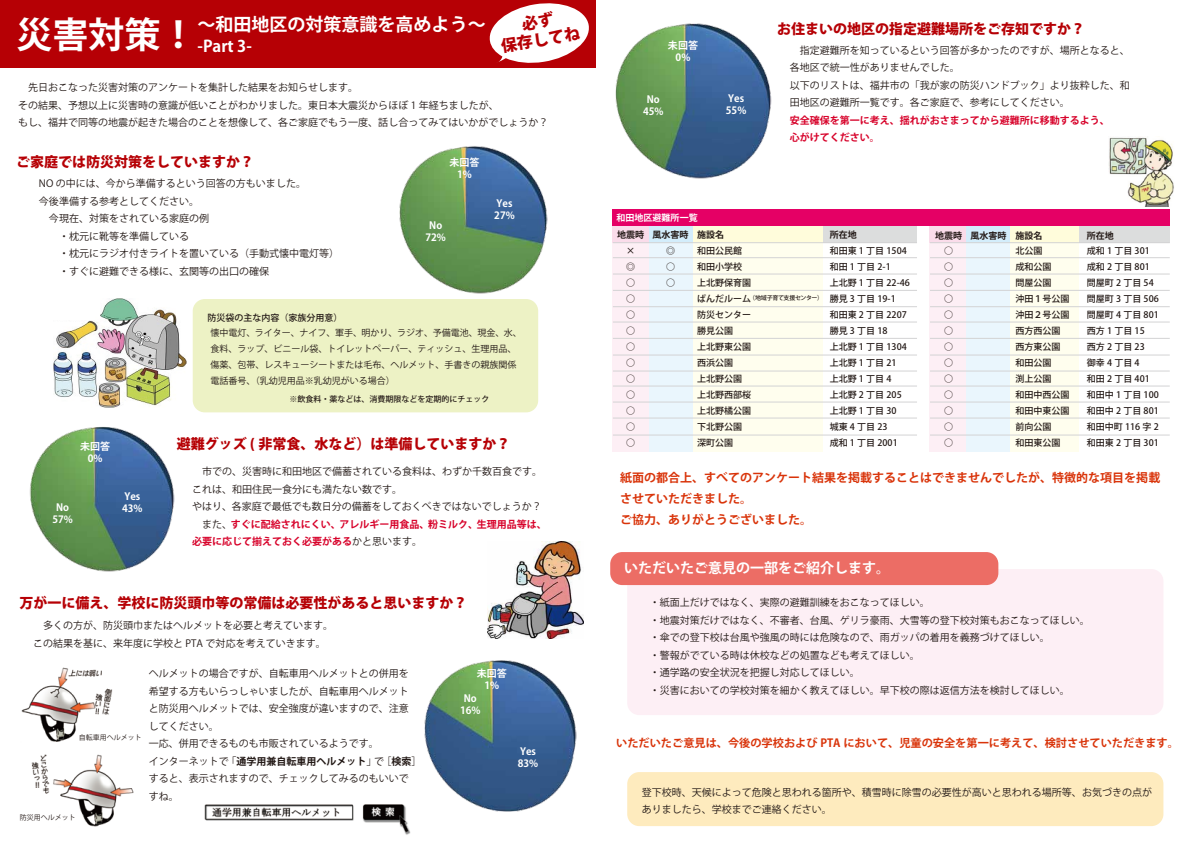
<style>
.page{position:relative;width:1191px;height:842px;background:#fff}
.page>*{position:absolute;margin:0;border:0;box-sizing:border-box;transform-origin:0 0}
.t1{font:700 36px "Koz Go Pro";color:#fff}
.t2{font:700 18px "Koz Go Pro";color:#fff}
.t3{font:700 16px "Koz Go Pro";color:#fff}
.t4{font:800 16px/18px "Koz Go Pro";color:#b60005;text-align:center}
.t5{font:800 14px "Koz Go Pro";color:#b60005}
.t6{font:700 14px "Koz Go Pro";color:#fff}
.t7{font:700 12px/21px "Koz Go Pro";color:#d9340a}
.t8{font:700 11.2px "Koz Go Pro";color:#d9340a}
.t9{font:10px/17.5px "Koz Go Pro";color:#221815}
.t10{font:700 10px/12px "Koz Go Pro";color:#fff;text-align:center}
.t11{font:500 9px/16px "Koz Go Pro";color:#221815}
.t12{font:9px/16px "Koz Go Pro";color:#221815}
.t13{font:700 9px "Koz Go Pro";color:#221815}
.t14{font:700 9px "Koz Go Pro";color:#fff}
.t15{font:500 8px "Koz Go Pro";color:#221815}
.t16{font:7px "Koz Go Pro";color:#221815}
.t17{font:500 6px "Koz Go Pro";letter-spacing:-.055em;color:#221815}
.s1{font-weight:700;color:#d70029}
.s2{font-weight:700}
.s3{font-size:9px}
</style>
<div class="page">
<img style="left:487px;top:541px;width:96px;height:97px">
<img style="left:54px;top:298px;width:133px;height:110px">
<img style="left:204px;top:804px;width:207px;height:31px">
<img style="left:21px;top:667px;width:92px;height:75px">
<img style="left:31px;top:754px;width:103px;height:73px">
<img style="left:1109px;top:137px;width:65px;height:69px">
<div style="left:0;top:0;width:596px;height:67px;background:#b60005"></div>
<svg style="left:489px;top:3px;width:100px;height:60px"></svg>
<div style="left:627px;top:569px;width:536px;height:146px;background:#fdeff5;border-radius:12px"></div>
<div style="left:610px;top:552px;width:388px;height:33px;background:#ec6d65;border-radius:12px"></div>
<img style="left:29px;top:427px;width:145px;height:144px">
<div style="left:193px;top:299px;width:345px;height:113px;background:#edf2c5;border-radius:12px"></div>
<div style="left:627px;top:772px;width:536px;height:54px;background:#feebbe;border-radius:12px"></div>
<img style="left:399px;top:146px;width:148px;height:148px">
<img style="left:615px;top:23px;width:156px;height:155px">
<img style="left:424px;top:660px;width:152px;height:152px">
<div style="left:612px;top:209px;width:557px;height:17px;background:#e50065"></div>
<div style="left:612px;top:242px;width:37px;height:209px;background:#fdeff5"></div>
<div style="left:649px;top:242px;width:44px;height:209px;background:#eaf6fd"></div>
<div style="left:693px;top:242px;width:130px;height:209px;background:#fffeee"></div>
<div style="left:929px;top:242px;width:37px;height:209px;background:#fdeff5"></div>
<div style="left:966px;top:242px;width:44px;height:209px;background:#eaf6fd"></div>
<div style="left:1010px;top:242px;width:69px;height:209px;background:#fffeee"></div>
<div style="left:612px;top:226px;width:37px;height:17px;background:#fadcea"></div>
<div style="left:649px;top:226px;width:44px;height:17px;background:#d3edfb"></div>
<div style="left:693px;top:226px;width:130px;height:17px;background:#fffcdb"></div>
<div style="left:823px;top:226px;width:94px;height:17px;background:#dcdddd"></div>
<div style="left:929px;top:226px;width:37px;height:17px;background:#fadcea"></div>
<div style="left:966px;top:226px;width:44px;height:17px;background:#d3edfb"></div>
<div style="left:1010px;top:226px;width:69px;height:17px;background:#fffcdb"></div>
<div style="left:1079px;top:226px;width:90px;height:17px;background:#dcdddd"></div>
<hr style="left:613px;top:242px;width:304px;height:1px;background:#d3d3d4">
<hr style="left:613px;top:257px;width:304px;height:1px;background:#d3d3d4">
<hr style="left:613px;top:274px;width:304px;height:1px;background:#d3d3d4">
<hr style="left:613px;top:290px;width:304px;height:1px;background:#d3d3d4">
<hr style="left:613px;top:306px;width:304px;height:1px;background:#d3d3d4">
<hr style="left:613px;top:322px;width:304px;height:1px;background:#d3d3d4">
<hr style="left:613px;top:338px;width:304px;height:1px;background:#d3d3d4">
<hr style="left:613px;top:355px;width:304px;height:1px;background:#d3d3d4">
<hr style="left:613px;top:371px;width:304px;height:1px;background:#d3d3d4">
<hr style="left:613px;top:386px;width:304px;height:1px;background:#d3d3d4">
<hr style="left:613px;top:402px;width:304px;height:1px;background:#d3d3d4">
<hr style="left:613px;top:418px;width:304px;height:1px;background:#d3d3d4">
<hr style="left:613px;top:435px;width:304px;height:1px;background:#d3d3d4">
<hr style="left:930px;top:242px;width:239px;height:1px;background:#d3d3d4">
<hr style="left:930px;top:257px;width:239px;height:1px;background:#d3d3d4">
<hr style="left:930px;top:274px;width:239px;height:1px;background:#d3d3d4">
<hr style="left:930px;top:290px;width:239px;height:1px;background:#d3d3d4">
<hr style="left:930px;top:306px;width:239px;height:1px;background:#d3d3d4">
<hr style="left:930px;top:322px;width:239px;height:1px;background:#d3d3d4">
<hr style="left:930px;top:338px;width:239px;height:1px;background:#d3d3d4">
<hr style="left:930px;top:355px;width:239px;height:1px;background:#d3d3d4">
<hr style="left:930px;top:371px;width:239px;height:1px;background:#d3d3d4">
<hr style="left:930px;top:386px;width:239px;height:1px;background:#d3d3d4">
<hr style="left:930px;top:402px;width:239px;height:1px;background:#d3d3d4">
<hr style="left:930px;top:418px;width:239px;height:1px;background:#d3d3d4">
<hr style="left:930px;top:435px;width:239px;height:1px;background:#d3d3d4">
<p class="t1" style="left:16px;top:11px;width:182px">災害対策！</p>
<p class="t2" style="left:198px;top:13px;width:289px">～和田地区の対策意識を高めよう～</p>
<p class="t4" style="left:497px;top:20px;width:81px;rotate:-9deg">必ず<br>保存してね</p>
<p class="t3" style="left:198px;top:36px;width:56px">-Part 3-</p>
<p class="t9" style="left:18px;top:79px;width:531px">　先日おこなった災害対策のアンケートを集計した結果をお知らせします。<br>その結果、予想以上に災害時の意識が低いことがわかりました。東日本大震災からほぼ 1 年経ちましたが、<br>もし、福井で同等の地震が起きた場合のことを想像して、各ご家庭でもう一度、話し合ってみてはいかがでしょうか？</p>
<p class="t5" style="left:16px;top:153px;width:240px">ご家庭では防災対策をしていますか？</p>
<p class="t9" style="left:39px;top:175px;width:301px">NO の中には、今から準備するという回答の方もいました。<br>今後準備する参考としてください。<br>　今現在、対策をされている家庭の例<br>　　・枕元に靴等を準備している<br>　　・枕元にラジオ付きライトを置いている（手動式懐中電灯等）　　・すぐに避難できる様に、玄関等の出口の確保</p>
<p class="t11" style="left:208px;top:310px;width:136px">防災袋の主な内容（家族分用意）</p>
<p class="t10" style="left:449px;top:157px;width:31px">未回答<br>1%</p>
<p class="t10" style="left:425px;top:220px;width:22px">No<br>72%</p>
<p class="t10" style="left:494px;top:198px;width:22px;text-align:left">Yes<br>27%</p>
<p class="t12" style="left:210px;top:325px;width:313px">懐中電灯、ライター、ナイフ、軍手、明かり、ラジオ、予備電池、現金、水、食料、ラップ、ビニール袋、トイレットペーパー、ティッシュ、生理用品、傷薬、包帯、レスキューシートまたは毛布、ヘルメット、手書きの親族関係電話番号、（乳幼児用品※乳幼児がいる場合）</p>
<p class="t10" style="left:80px;top:441px;width:31px">未回答<br>0%</p>
<p class="t10" style="left:124px;top:491px;width:17px">Yes</p>
<p class="t10" style="left:56px;top:502px;width:15px">No</p>
<p class="t10" style="left:122px;top:503px;width:22px">43%</p>
<p class="t10" style="left:52px;top:514px;width:22px">57%</p>
<p class="t15" style="left:289px;top:394px;width:201px">※飲食料・薬などは、消費期限などを定期的にチェック</p>
<p class="t5" style="left:177px;top:435px;width:335px">避難グッズ ( 非常食、水など）は準備していますか？</p>
<p class="t9" style="left:192px;top:463px;width:356px">　市での、災害時に和田地区で備蓄されている食料は、わずか千数百食です。これは、和田住民一食分にも満たない数です。<br>やはり、各家庭で最低でも数日分の備蓄をしておくべきではないでしょうか？　また、<span class="s1">すぐに配給されにくい、アレルギー用食品、粉ミルク、生理用品等は、必要に応じて揃えておく必要がある</span>かと思います。</p>
<p class="t5" style="left:19px;top:593px;width:449px">万が一に備え、学校に防災頭巾等の常備は必要性があると思いますか？</p>
<p class="t9" style="left:33px;top:617px;width:302px">　多くの方が、防災頭巾またはヘルメットを必要と考えています。この結果を基に、来年度に学校と PTA で対応を考えていきます。</p>
<p class="t16" style="left:79px;top:733px;width:64px">自転車用ヘルメット</p>
<p class="t16" style="left:20px;top:813px;width:57px">防災用ヘルメット</p>
<p class="t9" style="left:149px;top:665px;width:274px">ヘルメットの場合ですが、自転車用ヘルメットとの併用を<br>希望する方もいらっしゃいましたが、自転車用ヘルメット<br>と防災用ヘルメットでは、安全強度が違いますので、注意<br>してください。<br>一応、併用できるものも市販されているようです。<br>インターネットで「<span class="s2">通学用兼自転車用ヘルメット</span>」で［<span class="s2">検索</span>］すると、表示されますので、チェックしてみるのもいいで<br>すね。</p>
<p class="t10" style="left:477px;top:668px;width:31px">未回答<br>1%</p>
<p class="t10" style="left:460px;top:693px;width:22px">No<br>16%</p>
<p class="t10" style="left:518px;top:746px;width:22px;text-align:left">Yes<br>83%</p>
<p class="t10" style="left:668px;top:40px;width:31px">未回答<br>0%</p>
<p class="t10" style="left:643px;top:94px;width:22px">No<br>45%</p>
<p class="t10" style="left:726px;top:93px;width:22px;text-align:left">Yes<br>55%</p>
<p class="t14" style="left:616px;top:212px;width:82px">和田地区避難所一覧</p>
<p class="t5" style="left:777px;top:19px;width:309px">お住まいの地区の指定避難場所をご存知ですか？</p>
<p class="t9" style="left:789px;top:41px;width:342px">　指定避難所を知っているという回答が多かったのですが、場所となると、各地区で統一性がありませんでした。<br>以下のリストは、福井市の「我が家の防災ハンドブック」より抜粋した、和田地区の避難所一覧です。各ご家庭で、参考にしてください。<br><span class="s1">安全確保を第一に考え、揺れがおさまってから避難所に移動するよう、<br>心がけてください。</span></p>
<p class="t13" style="left:617px;top:229px;width:109px">地震時 風水害時 施設名</p>
<p class="t13" style="left:829px;top:229px;width:28px">所在地</p>
<p class="t11" style="left:626px;top:243px;width:10px;text-align:justify">× ◎ ○ ○ ○ ○ ○ ○ ○ ○ ○ ○ ○</p>
<p class="t11" style="left:666px;top:243px;width:10px;text-align:justify">◎ ○ ○</p>
<p class="t11" style="left:697px;top:243px;width:55px">和田公民館和田小学校上北野保育園</p>
<p class="t17" style="left:697px;top:294px;width:127px"><span class="s3">ぱんだルーム</span>（地域子育て支援センター）</p>
<p class="t11" style="left:697px;top:307px;width:55px">防災センター勝見公園<br>上北野東公園西浜公園<br>上北野公園上北野西部桜上北野橘公園下北野公園深町公園</p>
<p class="t11" style="left:829px;top:243px;width:82px">和田東 1 丁目 1504和田 1 丁目 2-1<br>上北野 1 丁目 22-46勝見 3 丁目 19-1<br>和田東 2 丁目 2207勝見 3 丁目 18<br>上北野 1 丁目 1304上北野 1 丁目 21<br>上北野 1 丁目 4<br>上北野 2 丁目 205上北野 1 丁目 30<br>城東 4 丁目 23<br>成和 1 丁目 2001</p>
<p class="t13" style="left:935px;top:229px;width:28px">地震時</p>
<p class="t13" style="left:970px;top:229px;width:73px">風水害時 施設名</p>
<p class="t13" style="left:1086px;top:229px;width:28px">所在地</p>
<p class="t11" style="left:944px;top:243px;width:10px;text-align:justify">○ ○ ○ ○ ○ ○ ○ ○ ○ ○ ○ ○ ○</p>
<p class="t11" style="left:1015px;top:243px;width:56px">北公園<br>成和公園<br>問屋公園<br>沖田１号公園沖田２号公園西方西公園西方東公園和田公園<br>渕上公園<br>和田中西公園和田中東公園前向公園<br>和田東公園</p>
<p class="t11" style="left:1086px;top:243px;width:73px">成和 1 丁目 301成和 2 丁目 801問屋町 2 丁目 54問屋町 3 丁目 506問屋町 4 丁目 801西方 1 丁目 15<br>西方 2 丁目 23<br>御幸4丁目4<br>和田 2 丁目 401和田中 1 丁目 100和田中 2 丁目 801和田中町 116 字 2和田東 2 丁目 301</p>
<p class="t7" style="left:620px;top:468px;width:541px">紙面の都合上、すべてのアンケート結果を掲載することはできませんでしたが、特徴的な項目を掲載させていただきました。<br>ご協力、ありがとうございました。</p>
<p class="t6" style="left:624px;top:559px;width:267px">いただいたご意見の一部をご紹介します。</p>
<p class="t9" style="left:640px;top:594px;width:451px">　・紙面上だけではなく、実際の避難訓練をおこなってほしい。<br>　・地震対策だけではなく、不審者、台風、ゲリラ豪雨、大雪等の登下校対策もおこなってほしい。　・傘での登下校は台風や強風の時には危険なので、雨ガッパの着用を義務づけてほしい。<br>　・警報がでている時は休校などの処置なども考えてほしい。<br>　・通学路の安全状況を把握し対応してほしい。<br>　・災害においての学校対策を細かく教えてほしい。早下校の際は返信方法を検討してほしい。</p>
<p class="t8" style="left:616px;top:736px;width:564px">いただいたご意見は、今後の学校および PTA において、児童の安全を第一に考えて、検討させていただきます。</p>
<p class="t9" style="left:642px;top:784px;width:512px">登下校時、天候によって危険と思われる箇所や、積雪時に除雪の必要性が高いと思われる場所等、お気づきの点がありましたら、学校までご連絡ください。</p>
</div>
